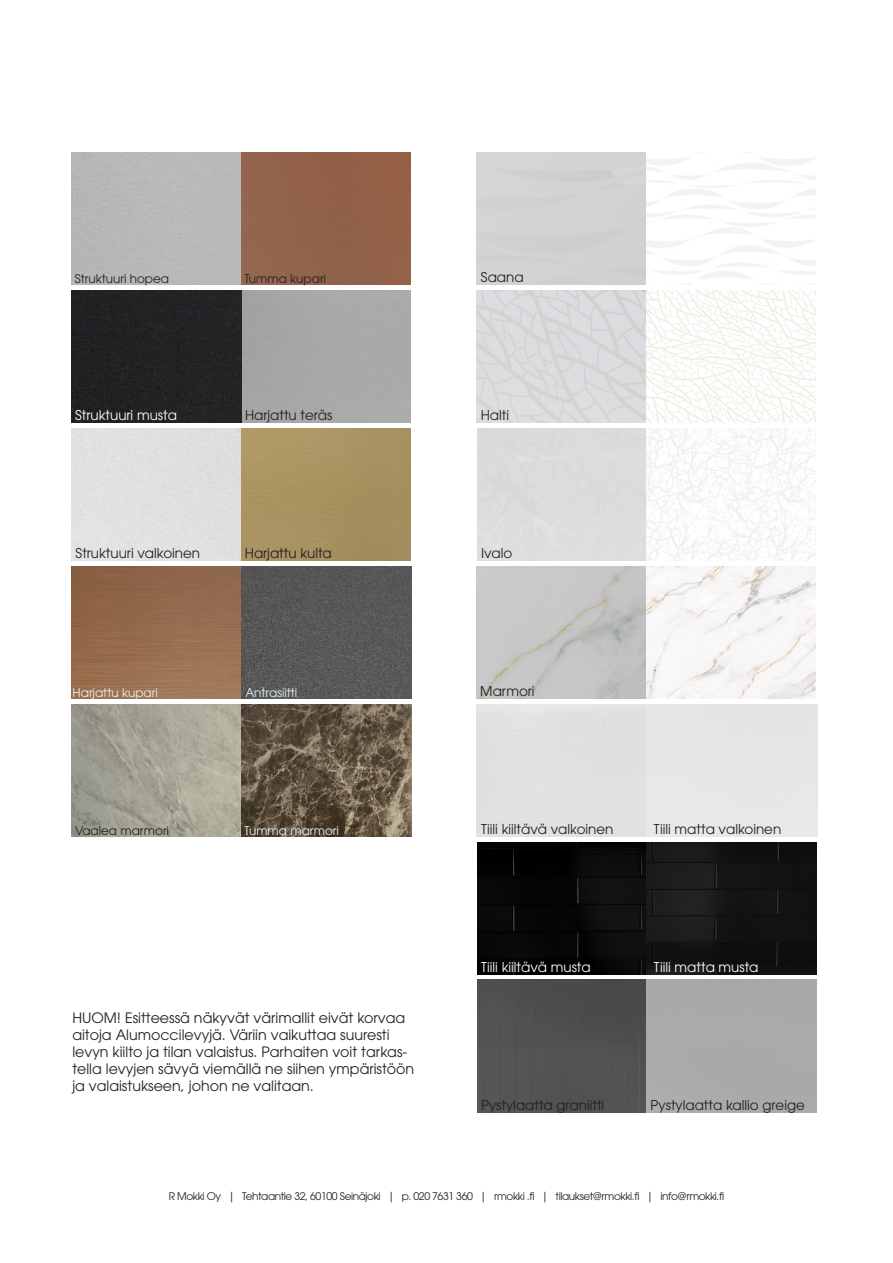
<style>
.page{position:relative;width:893px;height:1263px;background:#fff}
.page>*{position:absolute;margin:0;border:0;box-sizing:border-box;transform-origin:0 0}
.otsikko{font:14.25px/17.1px "ITC Avant Garde Pro";color:#231f20}
.leipä{font:13.5px "ITC Avant Garde Pro";color:#231f20}
.leipä-2{font:13.5px "ITC Avant Garde Pro";color:#fff}
.Yläosan_otsikko_oikea_sivu{font:12px "ITC Avant Garde Pro";color:#231f20}
.Yläosan_otsikko_oikea_sivu-2{font:12px "ITC Avant Garde Pro";color:#e0f3fb}
.t1{font:10.5px "ITC Avant Garde Pro";letter-spacing:-.04em;color:#231f20}
</style>
<div class="page">
<img style="left:71px;top:428px;width:340px;height:133px">
<img style="left:71px;top:152px;width:340px;height:133px">
<img style="left:72px;top:704px;width:340px;height:133px">
<img style="left:71px;top:290px;width:340px;height:133px">
<img style="left:477px;top:290px;width:169px;height:133px">
<img style="left:477px;top:566px;width:169px;height:133px">
<img style="left:477px;top:842px;width:339px;height:133px">
<img style="left:478px;top:980px;width:338px;height:132px">
<img style="left:72px;top:566px;width:340px;height:133px">
<img style="left:646px;top:566px;width:170px;height:133px">
<img style="left:646px;top:290px;width:170px;height:133px">
<p class="Yläosan_otsikko_oikea_sivu" style="left:75px;top:271px;width:96px">Struktuuri hopea</p>
<p class="Yläosan_otsikko_oikea_sivu" style="left:244px;top:271px;width:83px">Tumma kupari</p>
<p class="leipä-2" style="left:75px;top:407px;width:103px">Struktuuri musta</p>
<p class="leipä" style="left:245px;top:407px;width:89px">Harjattu teräs</p>
<p class="leipä" style="left:481px;top:269px;width:44px">Saana</p>
<p class="leipä" style="left:481px;top:407px;width:30px">Halti</p>
<p class="leipä" style="left:76px;top:545px;width:126px">Struktuuri valkoinen</p>
<p class="leipä" style="left:245px;top:545px;width:89px">Harjattu kulta</p>
<p class="leipä" style="left:481px;top:545px;width:33px">Ivalo</p>
<p class="Yläosan_otsikko_oikea_sivu-2" style="left:73px;top:685px;width:87px">Harjattu kupari</p>
<p class="Yläosan_otsikko_oikea_sivu-2" style="left:245px;top:685px;width:53px">Antrasiitti</p>
<p class="Yläosan_otsikko_oikea_sivu" style="left:75px;top:823px;width:95px">Vaalea marmori</p>
<p class="Yläosan_otsikko_oikea_sivu-2" style="left:245px;top:823px;width:96px">Tumma marmori</p>
<p class="otsikko" style="left:72px;top:1009px;width:343px">HUOM! Esitteessä näkyvät värimallit eivät korvaa aitoja Alumoccilevyjä. Väriin vaikuttaa suuresti levyn kiilto ja tilan valaistus. Parhaiten voit tarkas&shy;tella levyjen sävyä viemällä ne siihen ympäristöön ja valaistukseen, johon ne valitaan.</p>
<p class="leipä" style="left:480px;top:683px;width:56px">Marmori</p>
<p class="leipä" style="left:481px;top:821px;width:134px">Tiili kiiltävä valkoinen</p>
<p class="leipä" style="left:654px;top:821px;width:129px">Tiili matta valkoinen</p>
<p class="leipä-2" style="left:481px;top:959px;width:111px">Tiili kiiltävä musta</p>
<p class="leipä-2" style="left:654px;top:959px;width:106px">Tiili matta musta</p>
<p class="leipä" style="left:481px;top:1096px;width:125px">Pystylaatta graniitti</p>
<p class="leipä" style="left:651px;top:1096px;width:156px">Pystylaatta kallio greige</p>
<p class="t1" style="left:169px;top:1190px;width:557px">R Mokki Oy | Tehtaantie 32, 60100 Seinäjoki | p. 020 7631 360 | rmokki .fi | tilaukset@rmokki.fi | info@rmokki.fi</p>
</div>
